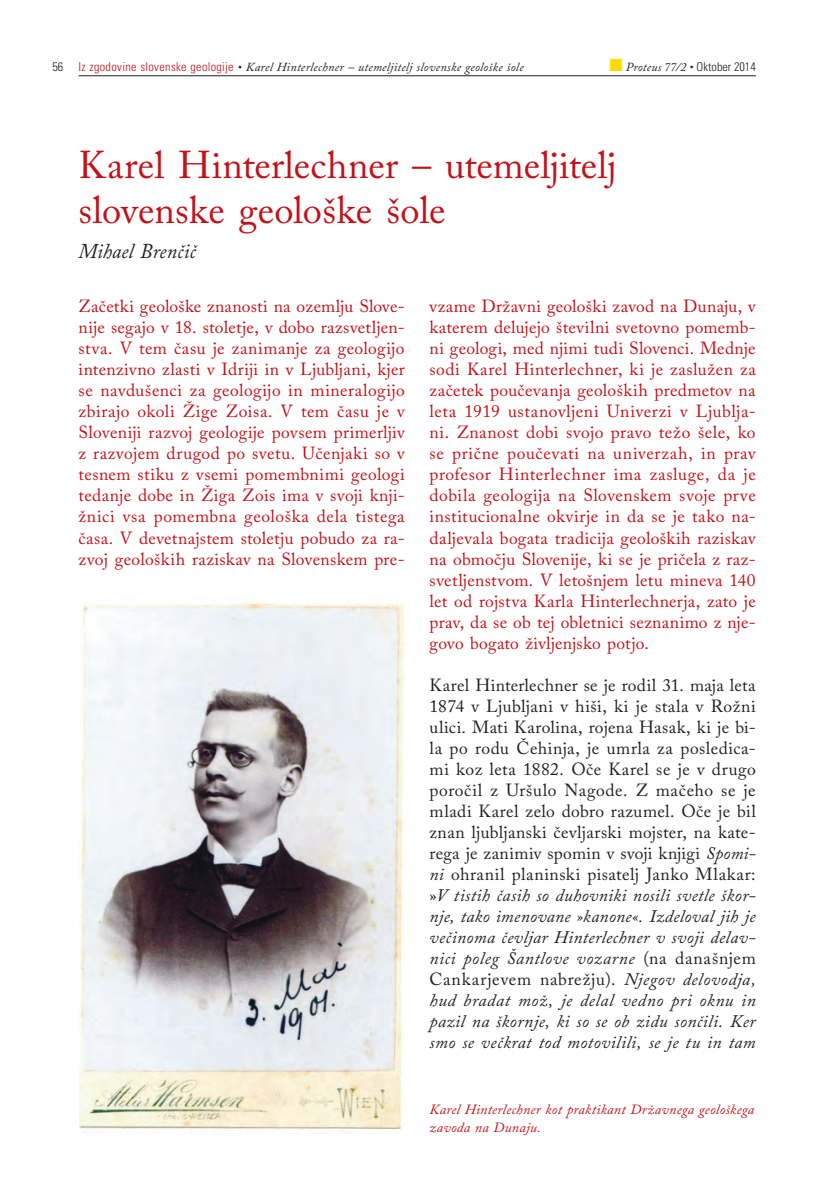
<style>
.page{position:relative;width:833px;height:1191px;background:#fff}
.page>*{position:absolute;margin:0;border:0;box-sizing:border-box;transform-origin:0 0}
.t1{font:38.5px/45.5px "Adobe Caslon Pro";color:#c2121a}
.t2{font:italic 21px "Adobe Caslon Pro";letter-spacing:.005em;color:#231f20;scale:.95 1}
.t3{font:17.5px/21px "Adobe Caslon Pro";letter-spacing:.015em;color:#c2121a;text-align:justify}
.t4{font:17.5px/21px "Adobe Caslon Pro";letter-spacing:.04em;color:#231f20;text-align:justify}
.t5{font:italic 14px/17.8px "Adobe Caslon Pro";letter-spacing:.02em;color:#c2121a}
.t6{font:italic 12.25px "Adobe Caslon Pro";letter-spacing:.02em;color:#231f20}
.s1{font-family:"Univers";font-weight:300;font-style:normal;font-stretch:condensed}
.s2{font-family:"Univers";font-weight:300;font-style:normal;font-stretch:condensed;color:#c2121a}
.s3{color:#ffdc01}
.s4{font-style:italic}
</style>
<div class="page">
<hr style="left:79px;top:75px;width:677px;height:1px;background:#231f20">
<img style="left:79px;top:603px;width:326px;height:527px">
<p class="t6" style="left:53px;top:59px;width:472px"><span class="s1">56</span> <span class="s2">Iz zgodovine slovenske geologije</span> • Karel Hinterlechner – utemeljitelj slovenske geološke šole</p>
<p class="t6" style="left:609px;top:59px;width:148px"><span class="s3">■</span> Proteus 77/2 • <span class="s1">Oktober 2014</span></p>
<h1 class="t1" style="left:79px;top:142px;width:539px">Karel Hinterlechner – utemeljitelj slovenske geološke šole</h1>
<p class="t2" style="left:79px;top:239px;width:125px">Mihael Brenčič</p>
<p class="t3" style="left:79px;top:296px;width:328px">Začetki geološke znanosti na ozemlju Slove&shy;nije segajo v 18. stoletje, v dobo razsvetljen&shy;stva. V tem času je zanimanje za geologijo intenzivno zlasti v Idriji in v Ljubljani, kjer se navdušenci za geologijo in mineralogijo zbirajo okoli Žige Zoisa. V tem času je v Sloveniji razvoj geologije povsem primerljiv z razvojem drugod po svetu. Učenjaki so v tesnem stiku z vsemi pomembnimi geologi tedanje dobe in Žiga Zois ima v svoji knji&shy;žnici vsa pomembna geološka dela tistega časa. V devetnajstem stoletju pobudo za ra&shy;zvoj geoloških raziskav na Slovenskem pre-</p>
<p class="t3" style="left:430px;top:296px;width:328px">vzame Državni geološki zavod na Dunaju, v katerem delujejo številni svetovno pomemb&shy;ni geologi, med njimi tudi Slovenci. Mednje sodi Karel Hinterlechner, ki je zaslužen za začetek poučevanja geoloških predmetov na leta 1919 ustanovljeni Univerzi v Ljublja&shy;ni. Znanost dobi svojo pravo težo šele, ko se prične poučevati na univerzah, in prav profesor Hinterlechner ima zasluge, da je dobila geologija na Slovenskem svoje prve institucionalne okvirje in da se je tako na&shy;daljevala bogata tradicija geoloških raziskav na območju Slovenije, ki se je pričela z raz&shy;svetljenstvom. V letošnjem letu mineva 140 let od rojstva Karla Hinterlechnerja, zato je prav, da se ob tej obletnici seznanimo z nje&shy;govo bogato življenjsko potjo.</p>
<p class="t4" style="left:430px;top:674px;width:328px">Karel Hinterlechner se je rodil 31. maja leta 1874 v Ljubljani v hiši, ki je stala v Rožni ulici. Mati Karolina, rojena Hasak, ki je bi&shy;la po rodu Čehinja, je umrla za posledica&shy;mi koz leta 1882. Oče Karel se je v drugo poročil z Uršulo Nagode. Z mačeho se je mladi Karel zelo dobro razumel. Oče je bil znan ljubljanski čevljarski mojster, na kate&shy;rega je zanimiv spomin v svoji knjigi <span class="s4">Spomi&shy;ni</span> ohranil planinski pisatelj Janko Mlakar: »<span class="s4">V tistih časih so duhovniki nosili svetle škor&shy;nje, tako imenovane »kanone«. Izdeloval jih je večinoma čevljar Hinterlechner v svoji delav&shy;nici poleg Šantlove vozarne</span> (na današnjem Cankarjevem nabrežju). <span class="s4">Njegov delovodja, hud bradat mož, je delal vedno pri oknu in pazil na škornje, ki so se ob zidu sončili. Ker smo se večkrat tod motovilili, se je tu in tam</span></p>
<p class="t5" style="left:430px;top:1100px;width:326px">Karel Hinterlechner kot praktikant Državnega geološkega zavoda na Dunaju.</p>
</div>
